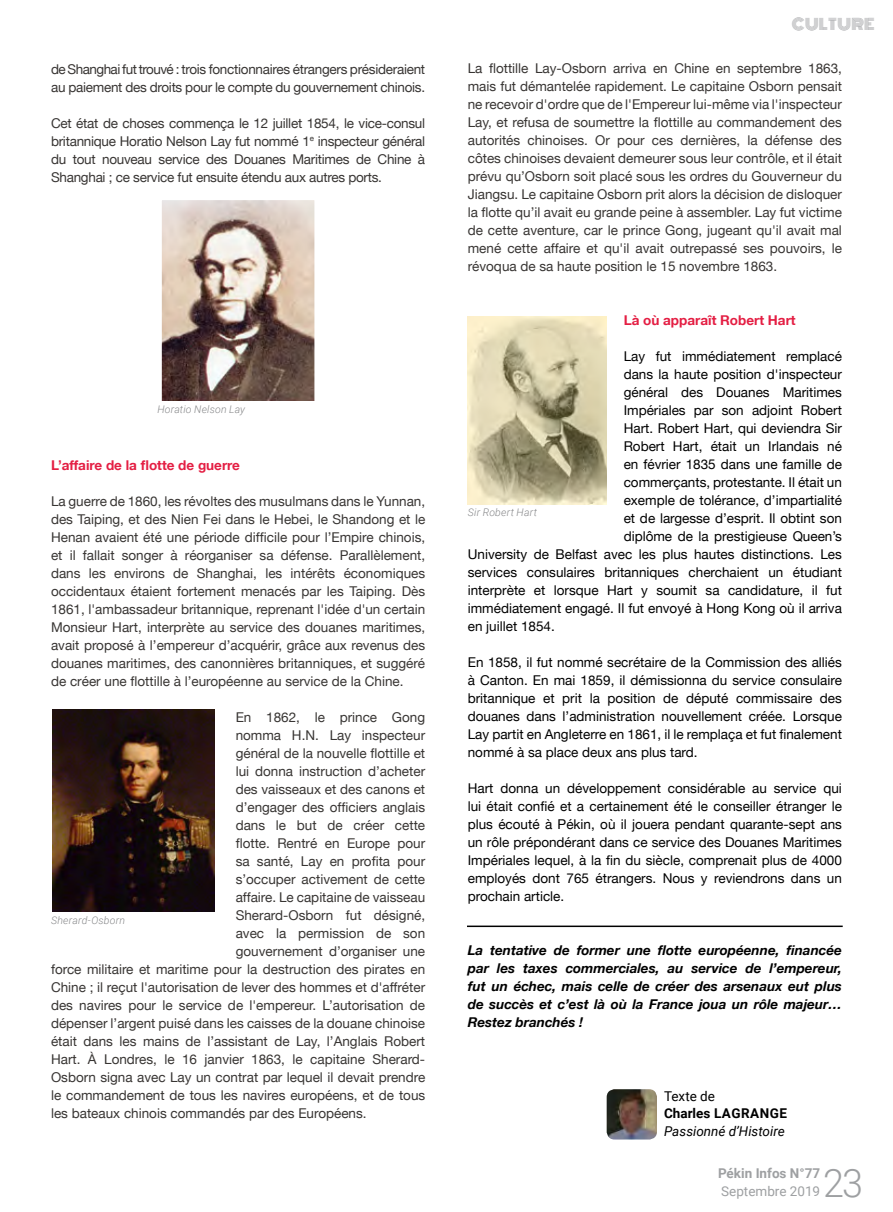
<style>
.page{position:relative;width:893px;height:1212px;background:#fff}
.page>*{position:absolute;margin:0;border:0;box-sizing:border-box;transform-origin:0 0}
.t1{font:300 39.15px "Roboto";color:#9ea0a2}
.t2{font:15px "Monoton";letter-spacing:.02em;color:#a7a8aa}
.t3{font:13.5px/18px "Helvetica Neue LT";color:#383533;text-align:justify}
.t4{font:13.5px/18px "Helvetica Neue LT";color:#000;text-align:justify}
.t5{font:italic 700 13.5px/18px "Helvetica Neue LT";color:#000;text-align:justify}
.t6{font:13.5px/18px "Helvetica Neue LT";letter-spacing:-.02em;color:#383533}
.t7{font:700 13.5px "Helvetica Neue LT";color:#e41e43}
.t8{font:italic 13.5px "Roboto";color:#000}
.t9{font:700 13.5px "Roboto";letter-spacing:.025em;color:#000}
.t10{font:700 13.5px "Roboto";color:#9ea0a2}
.t11{font:13.5px "Roboto";color:#9ea0a2}
.t12{font:13.5px "Roboto";color:#000}
.t13{font:italic 300 10.5px "Roboto";letter-spacing:.02em;color:#87888a}
</style>
<div class="page">
<img style="left:607px;top:1089px;width:50px;height:50px">
<img style="left:162px;top:201px;width:152px;height:199px">
<div style="left:157px;top:196px;width:162px;height:213px;border:4px solid #fff"></div>
<img style="left:468px;top:316px;width:139px;height:188px">
<img style="left:53px;top:710px;width:161px;height:201px">
<hr style="left:468px;top:925px;width:374px;height:2px;background:#000">
<p class="t6" style="left:51px;top:60px;width:376px">de Shanghai fut trouvé : trois fonctionnaires étrangers présideraient au paiement des droits pour le compte du gouvernement chinois.</p>
<p class="t3" style="left:51px;top:114px;width:376px">Cet état de choses commença le 12 juillet 1854, le vice-consul britannique Horatio Nelson Lay fut nommé 1<sup>e</sup> inspecteur général du tout nouveau service des Douanes Maritimes de Chine à Shanghai ; ce service fut ensuite étendu aux autres ports.</p>
<p class="t13" style="left:157px;top:402px;width:89px">Horatio Nelson Lay</p>
<p class="t7" style="left:51px;top:456px;width:190px">L’affaire de la flotte de guerre</p>
<p class="t3" style="left:51px;top:492px;width:376px">La guerre de 1860, les révoltes des musulmans dans le Yunnan, des Taiping, et des Nien Fei dans le Hebei, le Shandong et le Henan avaient été une période difficile pour l’Empire chinois, et il fallait songer à réorganiser sa défense. Parallèlement, dans les environs de Shanghai, les intérêts économiques occidentaux étaient fortement menacés par les Taiping. Dès 1861, l'ambassadeur britannique, reprenant l'idée d'un certain Monsieur Hart, interprète au service des douanes maritimes, avait proposé à l’empereur d’acquérir, grâce aux revenus des douanes maritimes, des canonnières britanniques, et suggéré de créer une flottille à l’européenne au service de la Chine.</p>
<p class="t3" style="left:236px;top:708px;width:191px">En 1862, le prince Gong</p>
<p class="t3" style="left:236px;top:726px;width:191px">nomma H.N. Lay inspecteur</p>
<p class="t3" style="left:236px;top:744px;width:191px">général de la nouvelle flottille et</p>
<p class="t3" style="left:236px;top:762px;width:191px">lui donna instruction d’acheter</p>
<p class="t3" style="left:236px;top:780px;width:191px">des vaisseaux et des canons et</p>
<p class="t3" style="left:236px;top:798px;width:191px">d’engager des officiers anglais</p>
<p class="t3" style="left:236px;top:816px;width:191px">dans le but de créer cette</p>
<p class="t3" style="left:236px;top:834px;width:191px">flotte. Rentré en Europe pour</p>
<p class="t3" style="left:236px;top:852px;width:191px">sa santé, Lay en profita pour</p>
<p class="t3" style="left:236px;top:870px;width:191px">s’occuper activement de cette</p>
<p class="t3" style="left:236px;top:888px;width:191px">affaire. Le capitaine de vaisseau</p>
<p class="t3" style="left:236px;top:905px;width:191px">Sherard-Osborn fut désigné,</p>
<p class="t3" style="left:236px;top:923px;width:191px">avec la permission de son</p>
<p class="t3" style="left:236px;top:941px;width:191px">gouvernement d’organiser une</p>
<p class="t3" style="left:51px;top:959px;width:376px">force militaire et maritime pour la destruction des pirates en</p>
<p class="t3" style="left:51px;top:977px;width:376px">Chine ; il reçut l'autorisation de lever des hommes et d'affréter</p>
<p class="t3" style="left:51px;top:995px;width:376px">des navires pour le service de l'empereur. L’autorisation de</p>
<p class="t3" style="left:51px;top:1013px;width:376px">dépenser l’argent puisé dans les caisses de la douane chinoise</p>
<p class="t3" style="left:51px;top:1031px;width:376px">était dans les mains de l’assistant de Lay, l’Anglais Robert</p>
<p class="t3" style="left:51px;top:1049px;width:376px">Hart. À Londres, le 16 janvier 1863, le capitaine Sherard-</p>
<p class="t3" style="left:51px;top:1067px;width:376px">Osborn signa avec Lay un contrat par lequel il devait prendre</p>
<p class="t3" style="left:51px;top:1085px;width:376px">le commandement de tous les navires européens, et de tous</p>
<p class="t3" style="left:51px;top:1103px;width:317px">les bateaux chinois commandés par des Européens.</p>
<p class="t13" style="left:51px;top:912px;width:76px">Sherard-Osborn</p>
<p class="t2" style="left:792px;top:13px;width:84px">CULTURE</p>
<p class="t3" style="left:468px;top:59px;width:376px">La flottille Lay-Osborn arriva en Chine en septembre 1863, mais fut démantelée rapidement. Le capitaine Osborn pensait ne recevoir d'ordre que de l'Empereur lui-même via l'inspecteur Lay, et refusa de soumettre la flottille au commandement des autorités chinoises. Or pour ces dernières, la défense des côtes chinoises devaient demeurer sous leur contrôle, et il était prévu qu’Osborn soit placé sous les ordres du Gouverneur du Jiangsu. Le capitaine Osborn prit alors la décision de disloquer la flotte qu’il avait eu grande peine à assembler. Lay fut victime de cette aventure, car le prince Gong, jugeant qu'il avait mal mené cette affaire et qu'il avait outrepassé ses pouvoirs, le révoqua de sa haute position le 15 novembre 1863.</p>
<p class="t7" style="left:624px;top:312px;width:174px">Là où apparaît Robert Hart</p>
<p class="t4" style="left:624px;top:347px;width:220px">Lay fut immédiatement remplacé</p>
<p class="t4" style="left:624px;top:365px;width:220px">dans la haute position d'inspecteur</p>
<p class="t4" style="left:624px;top:383px;width:220px">général des Douanes Maritimes</p>
<p class="t4" style="left:624px;top:401px;width:220px">Impériales par son adjoint Robert</p>
<p class="t4" style="left:624px;top:419px;width:220px">Hart. Robert Hart, qui deviendra Sir</p>
<p class="t4" style="left:624px;top:437px;width:220px">Robert Hart, était un Irlandais né</p>
<p class="t4" style="left:624px;top:455px;width:220px">en février 1835 dans une famille de</p>
<p class="t4" style="left:624px;top:473px;width:220px">commerçants, protestante. Il était un</p>
<p class="t4" style="left:624px;top:491px;width:220px">exemple de tolérance, d’impartialité</p>
<p class="t4" style="left:624px;top:509px;width:220px">et de largesse d’esprit. Il obtint son</p>
<p class="t4" style="left:624px;top:527px;width:220px">diplôme de la prestigieuse Queen’s</p>
<p class="t4" style="left:468px;top:545px;width:376px">University de Belfast avec les plus hautes distinctions. Les</p>
<p class="t4" style="left:468px;top:563px;width:376px">services consulaires britanniques cherchaient un étudiant</p>
<p class="t4" style="left:468px;top:581px;width:376px">interprète et lorsque Hart y soumit sa candidature, il fut</p>
<p class="t4" style="left:468px;top:599px;width:376px">immédiatement engagé. Il fut envoyé à Hong Kong où il arriva</p>
<p class="t4" style="left:468px;top:617px;width:89px">en juillet 1854.</p>
<p class="t4" style="left:468px;top:653px;width:376px">En 1858, il fut nommé secrétaire de la Commission des alliés à Canton. En mai 1859, il démissionna du service consulaire britannique et prit la position de député commissaire des douanes dans l’administration nouvellement créée. Lorsque Lay partit en Angleterre en 1861, il le remplaça et fut finalement nommé à sa place deux ans plus tard.</p>
<p class="t4" style="left:468px;top:779px;width:376px">Hart donna un développement considérable au service qui lui était confié et a certainement été le conseiller étranger le plus écouté à Pékin, où il jouera pendant quarante-sept ans un rôle prépondérant dans ce service des Douanes Maritimes Impériales lequel, à la fin du siècle, comprenait plus de 4000 employés dont 765 étrangers. Nous y reviendrons dans un prochain article.</p>
<p class="t13" style="left:468px;top:505px;width:71px">Sir Robert Hart</p>
<p class="t5" style="left:468px;top:941px;width:376px">La tentative de former une flotte européenne, financée par les taxes commerciales, au service de l’empereur, fut un échec, mais celle de créer des arsenaux eut plus de succès et c’est là où la France joua un rôle majeur… Restez branchés !</p>
<p class="t12" style="left:664px;top:1087px;width:52px">Texte de</p>
<p class="t9" style="left:664px;top:1103px;width:124px">Charles LAGRANGE</p>
<p class="t8" style="left:664px;top:1121px;width:122px">Passionné d’Histoire</p>
<p class="t10" style="left:718px;top:1164px;width:104px">Pékin Infos N°77</p>
<p class="t11" style="left:721px;top:1182px;width:100px">Septembre 2019</p>
<h1 class="t1" style="left:823px;top:1155px;width:42px">23</h1>
</div>
